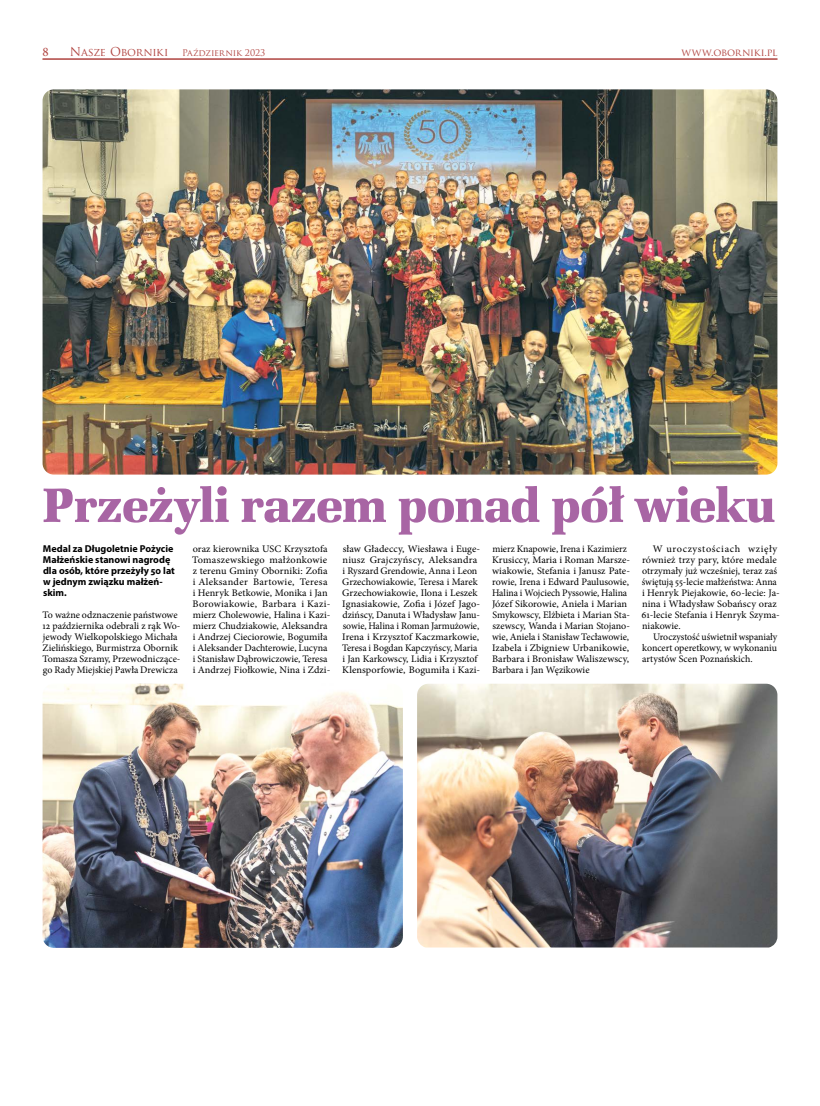
<style>
.page{position:relative;width:820px;height:1106px;background:#fff}
.page>*{position:absolute;margin:0;border:0;box-sizing:border-box;transform-origin:0 0}
.Minion_5_łamów_-_dzi{font:900 50px "Latino URW";letter-spacing:-.02em;color:#a865a4}
.t1{font:13px "Minion Pro";color:#b0433f}
.Podstawowy_-_1_akapi{font:10px/11px "Minion Pro";color:#000}
.Podstawowy_-_4_mm_wc{font:10px/11px "Minion Pro";color:#000}
.Lead_5_łamów{font:700 10px/11px "Myriad Pro";color:#000}
.t2{font:10px "Trajan Pro";letter-spacing:-.02em;color:#b0433f}
.t3{font:9px "Trajan Pro";letter-spacing:-.015em;color:#b0433f}
.s1{font-size:12px}
.s2{font-size:11px}
</style>
<div class="page">
<hr style="left:43px;top:59px;width:734px;height:1px;background:#b0433f">
<img style="left:43px;top:89px;width:734px;height:385px">
<img style="left:43px;top:683px;width:360px;height:264px">
<img style="left:417px;top:683px;width:360px;height:264px">
<h2 class="t1" style="left:43px;top:43px;width:8px">8</h2>
<p class="t3" style="left:70px;top:47px;width:197px"><span class="s1">N</span><span class="s2">asze</span> <span class="s1">O</span><span class="s2">borniki</span> Październik 2023</p>
<p class="t2" style="left:681px;top:46px;width:97px">www.oborniki.pl</p>
<p class="Minion_5_łamów_-_dzi" style="left:42px;top:474px;width:734px">Przeżyli razem ponad pół wieku</p>
<p class="Lead_5_łamów" style="left:43px;top:542px;width:133px">Medal za Długoletnie Pożycie<br>Małżeńskie stanowi nagrodę dla osób, które przeżyły 50 lat w jednym związku małżeń&shy;skim.</p>
<p class="Podstawowy_-_1_akapi" style="left:42px;top:609px;width:140px">To ważne odznaczenie państwowe 12 października odebrali z rąk Wo&shy;jewody Wielkopolskiego Michała Zielińskiego, Burmistrza Obornik Tomasza Szramy, Przewodniczące&shy;go Rady Miejskiej Pawła Drewicza</p>
<p class="Podstawowy_-_1_akapi" style="left:192px;top:543px;width:139px">oraz kierownika USC Krzysztofa<br>Tomaszewskiego małżonkowie z terenu Gminy Oborniki: Zofia i Aleksander Bartowie, Teresa i Henryk Betkowie, Monika i Jan<br>Borowiakowie, Barbara i Kazi&shy;mierz Cholewowie, Halina i Kazi&shy;mierz Chudziakowie, Aleksandra i Andrzej Cieciorowie, Bogumiła i Aleksander Dachterowie, Lucyna i Stanisław Dąbrowiczowie, Teresa i Andrzej Fiołkowie, Nina i Zdzi-</p>
<p class="Podstawowy_-_1_akapi" style="left:342px;top:543px;width:139px">sław Gładeccy, Wiesława i Euge&shy;niusz Grajczyńscy, Aleksandra i Ryszard Grendowie, Anna i Leon Grzechowiakowie, Teresa i Marek Grzechowiakowie, Ilona i Leszek Ignasiakowie, Zofia i Józef Jago&shy;dzińscy, Danuta i Władysław Janu&shy;sowie, Halina i Roman Jarmużowie, Irena i Krzysztof Kaczmarkowie, Teresa i Bogdan Kapczyńscy, Maria i Jan Karkowscy, Lidia i Krzysztof Klensporfowie, Bogumiła i Kazi-</p>
<p class="Podstawowy_-_1_akapi" style="left:492px;top:543px;width:139px">mierz Knapowie, Irena i Kazimierz Krusiccy, Maria i Roman Marsze&shy;wiakowie, Stefania i Janusz Pate&shy;rowie, Irena i Edward Paulusowie, Halina i Wojciech Pyssowie, Halina Józef Sikorowie, Aniela i Marian Smykowscy, Elżbieta i Marian Sta&shy;szewscy, Wanda i Marian Stojano&shy;wie, Aniela i Stanisław Tecławowie, Izabela i Zbigniew Urbanikowie, Barbara i Bronisław Waliszewscy, Barbara i Jan Węzikowie</p>
<p class="Podstawowy_-_4_mm_wc" style="left:641px;top:543px;width:140px;text-indent:12px">W uroczystościach wzięły również trzy pary, które medale otrzymały już wcześniej, teraz zaś świętują 55-lecie małżeństwa: Anna i Henryk Piejakowie, 60-lecie: Ja&shy;nina i Władysław Sobańscy oraz<br>61-lecie Stefania i Henryk Szyma&shy;niakowie.</p>
<p class="Podstawowy_-_4_mm_wc" style="left:642px;top:631px;width:137px;text-align:justify;text-indent:11px">Uroczystość uświetnił wspaniały koncert operetkowy, w wykonaniu artystów Scen Poznańskich.</p>
</div>
